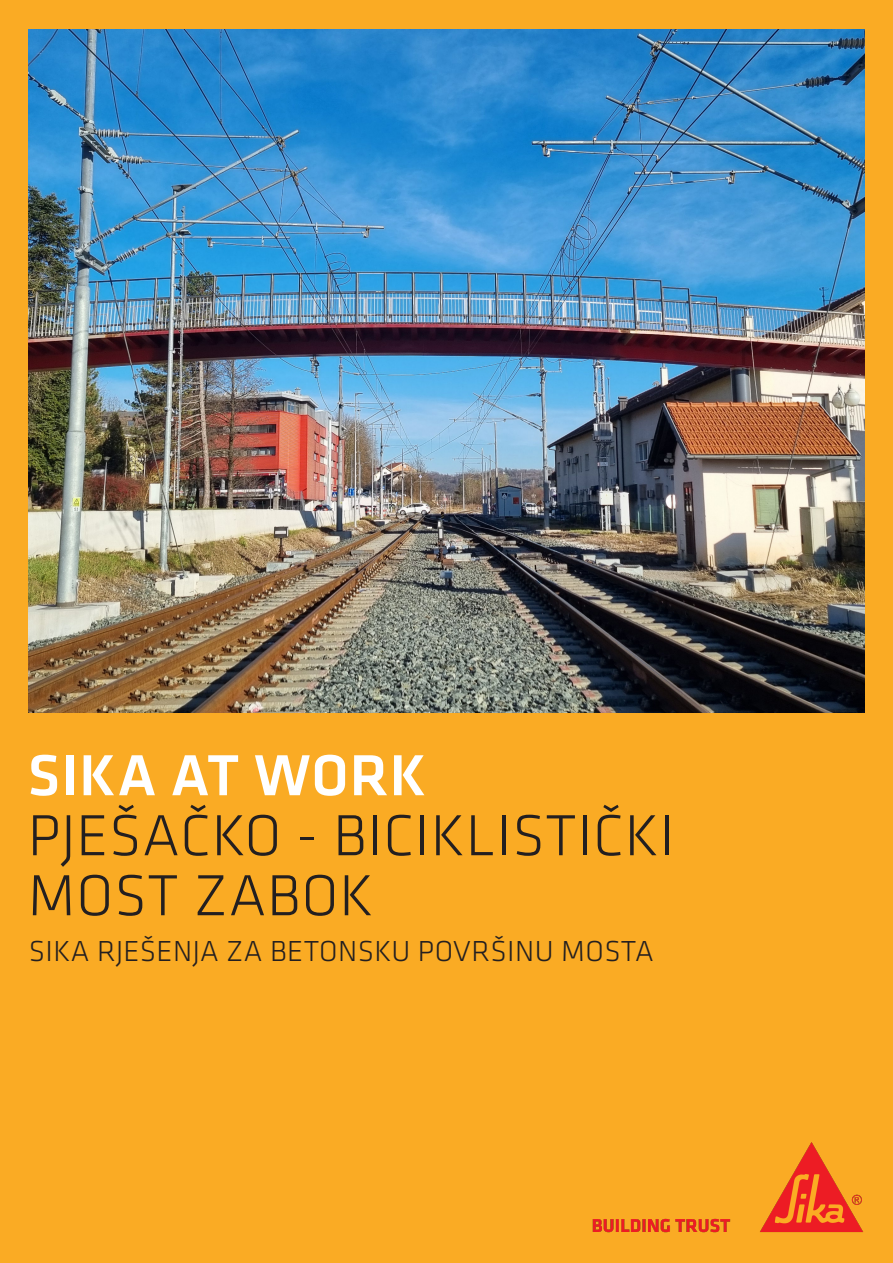
<style>
.page{position:relative;width:893px;height:1263px;background:#faab24}
.page>*{position:absolute;margin:0;border:0;box-sizing:border-box;transform-origin:0 0}
.SI_Klavika_COVER_Titel{font:300 60px "Klavika";letter-spacing:.015em;color:#231f20}
.SI_Klavika_COVER_Titel-2{font:500 60px "Klavika";letter-spacing:.015em;color:#fff}
.SI_Klavika_COVER_Titel-3{font:300 30px "Klavika";letter-spacing:.015em;color:#231f20}
</style>
<div class="page">
<img style="left:592px;top:1142px;width:272px;height:91px">
<img style="left:29px;top:30px;width:835px;height:682px">
<p class="SI_Klavika_COVER_Titel-2" style="left:28px;top:735px;width:400px">SIKA AT WORK</p>
<p class="SI_Klavika_COVER_Titel" style="left:28px;top:799px;width:648px">PJEŠAČKO - BICIKLISTIČKI</p>
<p class="SI_Klavika_COVER_Titel" style="left:28px;top:859px;width:347px">MOST ZABOK</p>
<p class="SI_Klavika_COVER_Titel-3" style="left:29px;top:933px;width:626px">SIKA RJEŠENJA ZA BETONSKU POVRŠINU MOSTA</p>
</div>
